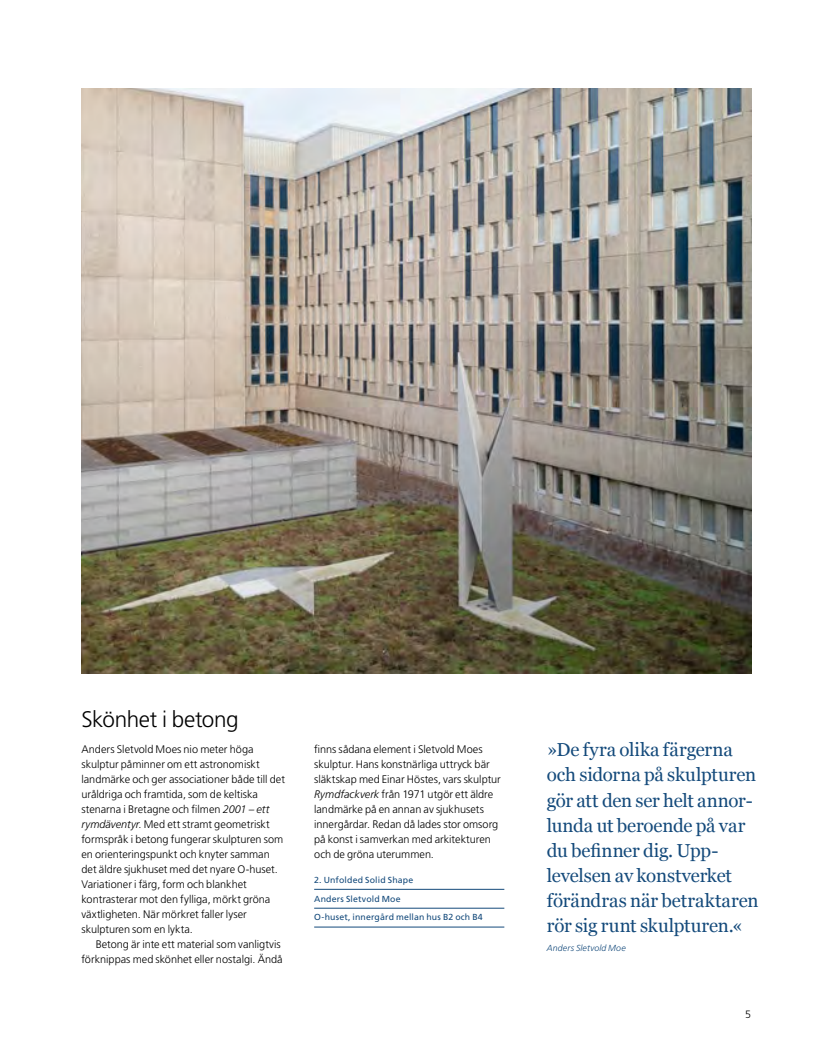
<style>
.page{position:relative;width:815px;height:1053px;background:#fff}
.page>*{position:absolute;margin:0;border:0;box-sizing:border-box;transform-origin:0 0}
.t1{font:300 22.5px "Frutiger SLLOTF";letter-spacing:-.015em;color:#000}
.Citat{font:18.75px/25px "Georgia";letter-spacing:-.01em;color:#144a7b}
.P_indrag{font:300 11px/15px "Frutiger SLLOTF";color:#000}
.t2{font:300 10.62px "Frutiger SLLOTF";color:#000}
.P_Fakta{font:8.75px "Frutiger SLLOTF";letter-spacing:.015em;color:#144a7b}
.Byline_citat{font:italic 300 8.75px "Frutiger SLLOTF";letter-spacing:.02em;color:#144a7b}
.s1{font-style:italic}
</style>
<div class="page">
<img style="left:81px;top:89px;width:670px;height:584px">
<hr style="left:314px;top:889px;width:190px;height:1px;background:#144a7b">
<hr style="left:314px;top:907px;width:190px;height:1px;background:#144a7b">
<hr style="left:314px;top:926px;width:190px;height:1px;background:#144a7b">
<h1 class="t1" style="left:81px;top:706px;width:159px">Skönhet i betong</h1>
<p class="P_indrag" style="left:81px;top:741px;width:205px">Anders Sletvold Moes nio meter höga skulptur påminner om ett astronomiskt landmärke och ger associationer både till det uråldriga och framtida, som de keltiska stenarna i Bretagne och filmen <span class="s1">2001 – ett rymdäventyr</span>. Med ett stramt geometriskt formspråk i betong fungerar skulpturen som en orienteringspunkt och knyter samman det äldre sjukhuset med det nyare O-huset.<br>Variationer i färg, form och blankhet kontrasterar mot den fylliga, mörkt gröna växtligheten. När mörkret faller lyser skulpturen som en lykta.</p>
<p class="P_indrag" style="left:81px;top:936px;width:203px;text-align:right">Betong är inte ett material som vanligtvis förknippas med skönhet eller nostalgi. Ändå</p>
<p class="P_indrag" style="left:314px;top:741px;width:188px">finns sådana element i Sletvold Moes skulptur. Hans konstnärliga uttryck bär släktskap med Einar Höstes, vars skulptur <span class="s1">Rymdfackverk</span> från 1971 utgör ett äldre landmärke på en annan av sjukhusets innergårdar. Redan då lades stor omsorg på konst i samverkan med arkitekturen och de gröna uterummen.</p>
<p class="P_Fakta" style="left:314px;top:874px;width:101px">2. Unfolded Solid Shape</p>
<p class="P_Fakta" style="left:314px;top:893px;width:88px">Anders Sletvold Moe</p>
<p class="P_Fakta" style="left:314px;top:912px;width:170px">O-huset, innergård mellan hus B2 och B4</p>
<p class="Citat" style="left:547px;top:736px;width:213px">»De fyra olika färgerna och sidorna på skulpturen gör att den ser helt annor&shy;lunda ut beroende på var du befinner dig. Upp&shy;levelsen av konstverket förändras när betraktaren rör sig runt skulpturen.«</p>
<p class="Byline_citat" style="left:547px;top:943px;width:80px">Anders Sletvold Moe</p>
<p class="t2" style="left:745px;top:1008px;width:7px">5</p>
</div>
